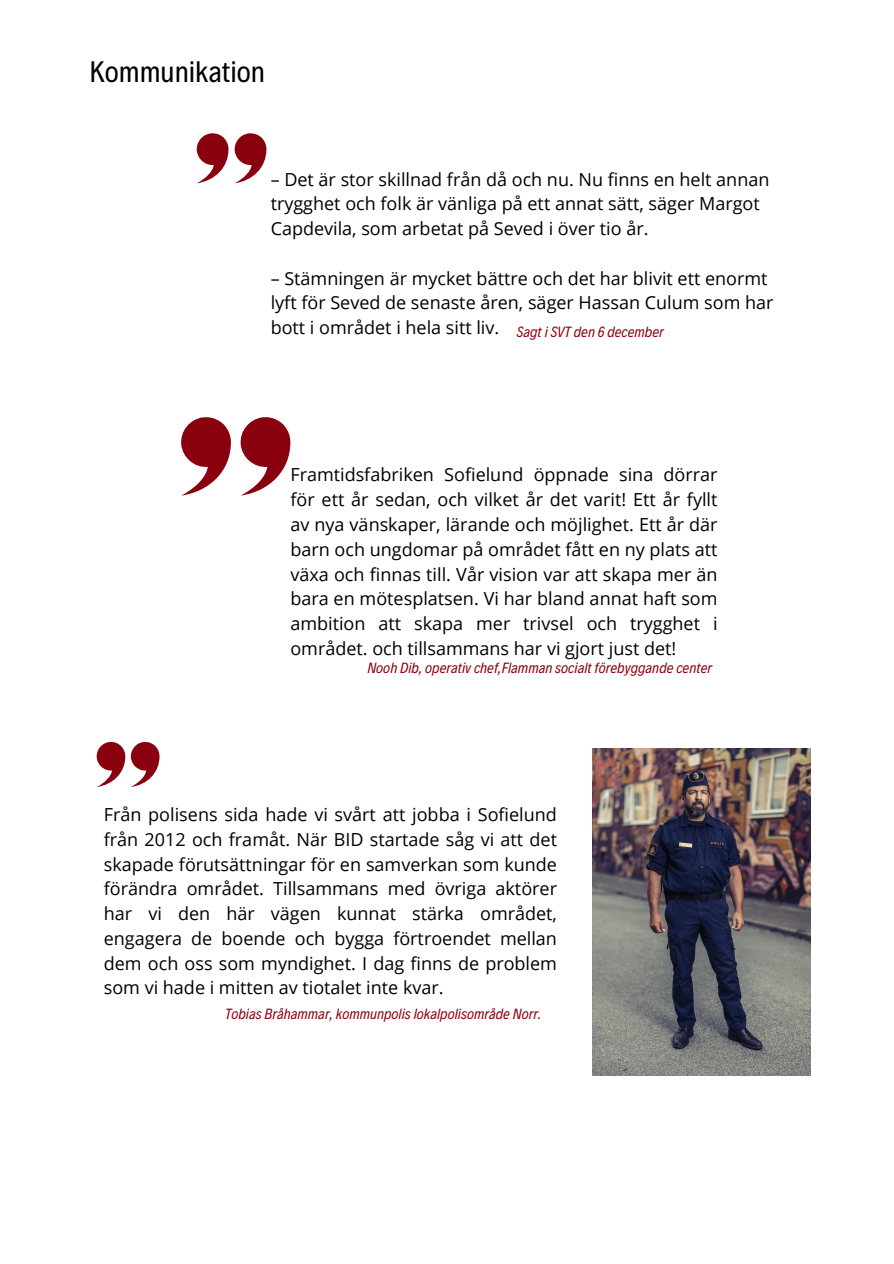
<style>
.page{position:relative;width:894px;height:1264px;background:#fff}
.page>*{position:absolute;margin:0;border:0;box-sizing:border-box;transform-origin:0 0}
.t1{font:30px "Decalotype";color:#000}
.t2{font:18px/24.8px "Open Sans";color:#000;text-align:justify}
.t3{font:italic 15px "Decalotype";color:#89000e}
</style>
<div class="page">
<svg style="left:181px;top:417px;width:50px;height:78px"></svg>
<svg style="left:240px;top:417px;width:50px;height:78px"></svg>
<svg style="left:96px;top:741px;width:63px;height:45px"></svg>
<img style="left:592px;top:749px;width:218px;height:326px">
<svg style="left:196px;top:133px;width:32px;height:50px"></svg>
<svg style="left:234px;top:133px;width:32px;height:50px"></svg>
<p class="t1" style="left:89px;top:52px;width:177px">Kommunikation</p>
<p class="t2" style="left:270px;top:166px;width:500px;text-align:left">– Det är stor skillnad från då och nu. Nu finns en helt annan trygghet och folk är vänliga på ett annat sätt, säger Margot<br>Capdevila, som arbetat på Seved i över tio år.</p>
<p class="t2" style="left:270px;top:265px;width:504px;text-align:left">– Stämningen är mycket bättre och det har blivit ett enormt lyft för Seved de senaste åren, säger Hassan Culum som har bott i området i hela sitt liv.</p>
<h2 class="t3" style="left:517px;top:322px;width:148px">Sagt i SVT den 6 december</h2>
<p class="t2" style="left:290px;top:462px;width:428px">Framtidsfabriken Sofielund öppnade sina dörrar för ett år sedan, och vilket år det varit! Ett år fyllt av nya vänskaper, lärande och möjlighet. Ett år där barn och ungdomar på området fått en ny plats att växa och finnas till. Vår vision var att skapa mer än bara en mötesplatsen. Vi har bland annat haft som ambition att skapa mer trivsel och trygghet i området. och tillsammans har vi gjort just det!</p>
<p class="t3" style="left:367px;top:658px;width:346px">Nooh Dib, operativ chef,Flamman socialt förebyggande center</p>
<h2 class="t2" style="left:104px;top:801px;width:454px">Från polisens sida hade vi svårt att jobba i Sofielund från 2012 och framåt. När BID startade såg vi att det skapade förutsättningar för en samverkan som kunde förändra området. Tillsammans med övriga aktörer har vi den här vägen kunnat stärka området, engagera de boende och bygga förtroendet mellan dem och oss som myndighet. I dag finns de problem som vi hade i mitten av tiotalet inte kvar.</h2>
<h2 class="t3" style="left:225px;top:1004px;width:317px">Tobias Bråhammar, kommunpolis lokalpolisområde Norr.</h2>
</div>
